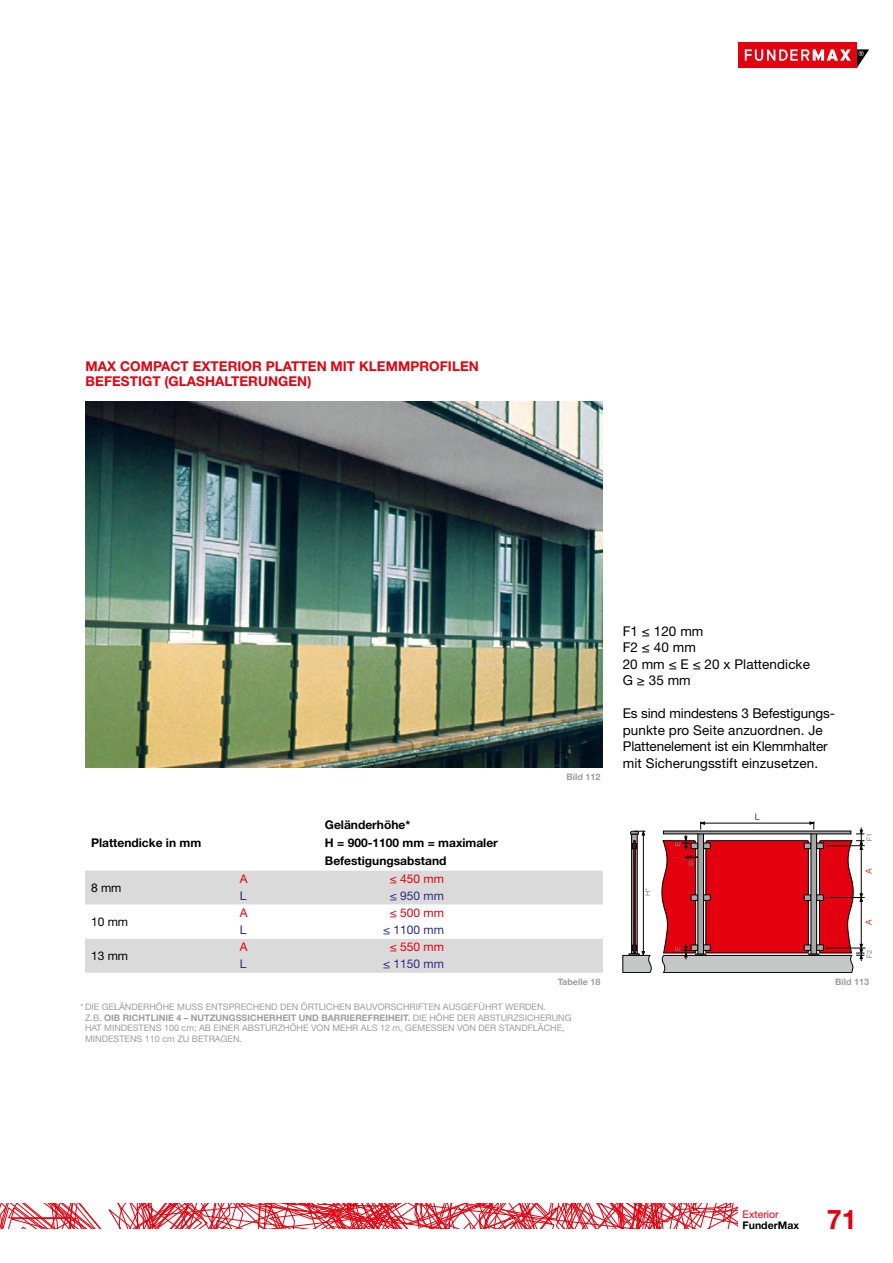
<style>
.page{position:relative;width:893px;height:1263px;background:#fff}
.page>*{position:absolute;margin:0;border:0;box-sizing:border-box;transform-origin:0 0}
.t1{font:700 27px "Helvetica Neue LT Pro";color:#e3000f}
.t2{font:13.5px/16.5px "Helvetica Neue LT Pro";letter-spacing:.005em;color:#000}
.t3{font:700 13.5px/15px "Helvetica Neue LT Pro";letter-spacing:.005em;color:#e3000f}
.t4{font:700 12px/18px "Helvetica Neue LT Pro";color:#000}
.t5{font:12px "Helvetica Neue LT Pro";color:#2d2b86}
.t6{font:12px "Helvetica Neue LT Pro";color:#e3000f}
.t7{font:12px "Helvetica Neue LT Pro";color:#000}
.t8{font:700 10.5px "Helvetica Neue LT Pro";color:#000}
.t9{font:10.5px "Helvetica Neue LT Pro";color:#e3000f}
.t10{font:9px/10.5px "Helvetica Neue LT Pro";color:#9c9d9d}
.t11{font:700 9px "Helvetica Neue LT Pro";color:#9c9d9d}
.s1{font-weight:700}
</style>
<div class="page">
<div style="left:738px;top:43px;width:119px;height:25px;background:#e3000f"></div>
<svg style="left:745px;top:49px;width:124px;height:19px"></svg>
<svg style="left:0;top:1203px;width:737px;height:26px"></svg>
<div style="left:85px;top:871px;width:518px;height:102px;background:#dadada"></div>
<svg style="left:85px;top:905px;width:518px;height:34px"></svg>
<svg style="left:633px;top:836px;width:2px;height:109px"></svg>
<div style="left:631px;top:834px;width:6px;height:120px;border:1px solid #000"></div>
<svg style="left:632px;top:843px;width:5px;height:6px"></svg>
<hr style="left:643px;top:831px;width:1px;height:124px;background:#000">
<svg style="left:645px;top:888px;width:5px;height:7px"></svg>
<svg style="left:622px;top:945px;width:29px;height:28px"></svg>
<svg style="left:630px;top:830px;width:15px;height:5px"></svg>
<svg style="left:661px;top:814px;width:211px;height:159px"></svg>
<div style="left:811px;top:834px;width:6px;height:120px;background:#a7a7a8"></div>
<div style="left:811px;top:834px;width:6px;height:120px;border:1px solid #000"></div>
<img style="left:85px;top:402px;width:518px;height:365px">
<h2 class="t3" style="left:86px;top:358px;width:395px">MAX COMPACT EXTERIOR PLATTEN MIT KLEMMPROFILEN<br>BEFESTIGT (GLASHALTERUNGEN)</h2>
<h3 class="t4" style="left:91px;top:833px;width:112px">Plattendicke in mm</h3>
<h3 class="t7" style="left:91px;top:880px;width:32px">8 mm</h3>
<h3 class="t7" style="left:91px;top:914px;width:39px">10 mm</h3>
<h3 class="t7" style="left:91px;top:948px;width:39px">13 mm</h3>
<h3 class="t4" style="left:325px;top:815px;width:175px">Geländerhöhe*<br>H = 900-1100 mm = maximaler<br>Befestigungsabstand</h3>
<h3 class="t6" style="left:240px;top:872px;width:9px">A</h3>
<h3 class="t6" style="left:390px;top:872px;width:56px">≤ 450 mm</h3>
<h3 class="t5" style="left:240px;top:889px;width:8px">L</h3>
<h3 class="t5" style="left:390px;top:889px;width:56px">≤ 950 mm</h3>
<h3 class="t6" style="left:240px;top:906px;width:9px">A</h3>
<h3 class="t6" style="left:390px;top:906px;width:56px">≤ 500 mm</h3>
<h3 class="t5" style="left:240px;top:923px;width:8px">L</h3>
<h3 class="t5" style="left:383px;top:923px;width:62px">≤ 1100 mm</h3>
<h3 class="t6" style="left:240px;top:940px;width:9px">A</h3>
<h3 class="t6" style="left:390px;top:940px;width:56px">≤ 550 mm</h3>
<h3 class="t5" style="left:240px;top:957px;width:8px">L</h3>
<h3 class="t5" style="left:383px;top:957px;width:62px">≤ 1150 mm</h3>
<p class="t11" style="left:566px;top:771px;width:35px">Bild 112</p>
<p class="t11" style="left:558px;top:976px;width:44px">Tabelle 18</p>
<p class="t10" style="left:85px;top:1001px;width:488px;text-indent:-4px">*DIE GELÄNDERHÖHE MUSS ENTSPRECHEND DEN ÖRTLICHEN BAUVORSCHRIFTEN AUSGEFÜHRT WERDEN.<br>Z.B. <span class="s1">OIB RICHTLINIE 4 – NUTZUNGSSICHERHEIT UND BARRIEREFREIHEIT.</span> DIE HÖHE DER ABSTURZSICHERUNG HAT MINDESTENS 100 cm; AB EINER ABSTURZHÖHE VON MEHR ALS 12 m, GEMESSEN VON DER STANDFLÄCHE, MINDESTENS 110 cm ZU BETRAGEN.</p>
<h2 class="t2" style="left:623px;top:622px;width:189px">F1 ≤ 120 mm<br>F2 ≤ 40 mm<br>20 mm ≤ E ≤ 20 x Plattendicke<br>G ≥ 35 mm</h2>
<h2 class="t2" style="left:623px;top:705px;width:214px">Es sind mindestens 3 Befestigungs&shy;punkte pro Seite anzuordnen. Je Plattenelement ist ein Klemmhalter mit Sicherungsstift einzusetzen.</h2>
<p class="t11" style="left:835px;top:976px;width:35px">Bild 113</p>
<p class="t9" style="left:743px;top:1208px;width:38px">Exterior</p>
<p class="t8" style="left:743px;top:1218px;width:58px">FunderMax</p>
<h1 class="t1" style="left:827px;top:1202px;width:32px">71</h1>
</div>
